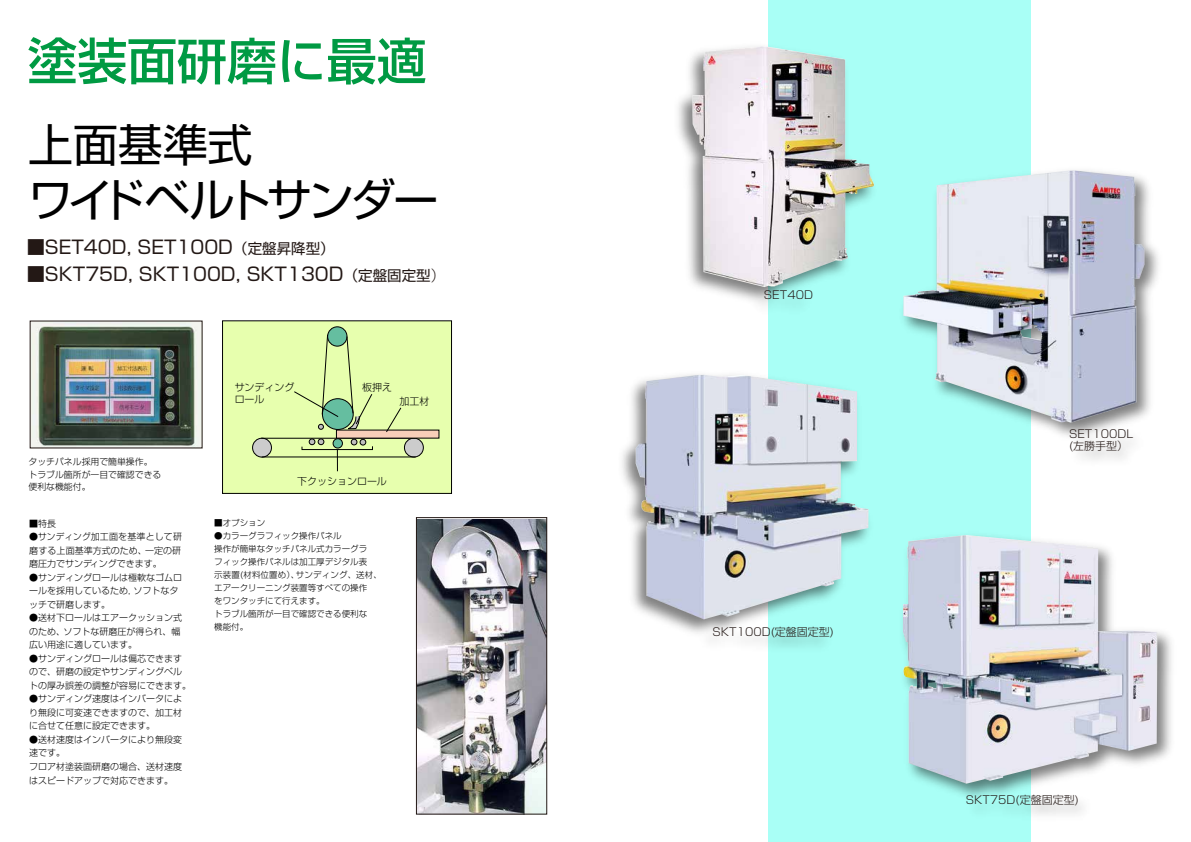
<style>
.page{position:relative;width:1191px;height:842px;background:#fff}
.page>*{position:absolute;margin:0;border:0;box-sizing:border-box;transform-origin:0 0}
.t1{font:500 50px "Shin Go Pro";letter-spacing:-.005em;color:#009a43}
.t2{font:45px/55.3px "Shin Go Pro";letter-spacing:-.065em;color:#000}
.t3{font:18.3px "Shin Go Pro";color:#231815}
.t4{font:300 11px/12px "Shin Go Pro";color:#231815}
.t5{font:300 10px/12px "Shin Go Pro";color:#000}
.t6{font:300 9px/13.5px "Shin Go Pro";color:#000}
.t7{font:300 8.9px/12.2px "Shin Go Pro";color:#000}
.t8{font:300 8.5px/13px "Shin Go Pro";color:#000}
.s1{font-size:14.5px}
.s2{font-weight:300;font-size:14.5px}
</style>
<div class="page">
<div style="left:768px;top:0;width:262px;height:842px;background:#a9fff6"></div>
<div style="left:222px;top:321px;width:229px;height:172px;background:#e7ffae"></div>
<div style="left:222px;top:320px;width:230px;height:174px;border:1px solid #000"></div>
<div style="left:328px;top:327px;width:19px;height:19px;background:#65bea0;border-radius:50%"></div>
<div style="left:327px;top:326px;width:20px;height:21px;border:1px solid #000;border-radius:50%"></div>
<div style="left:322px;top:399px;width:31px;height:30px;background:#65bea0;border-radius:50%"></div>
<div style="left:322px;top:398px;width:32px;height:32px;border:1px solid #000;border-radius:50%"></div>
<div style="left:404px;top:438px;width:19px;height:19px;background:#ccc;border-radius:50%"></div>
<div style="left:404px;top:438px;width:20px;height:19px;border:1px solid #000;border-radius:50%"></div>
<div style="left:252px;top:438px;width:19px;height:19px;background:#ccc;border-radius:50%"></div>
<div style="left:252px;top:438px;width:20px;height:20px;border:1px solid #000;border-radius:50%"></div>
<hr style="left:261px;top:438px;width:154px;height:1px;background:#000">
<hr style="left:262px;top:456px;width:154px;height:1px;background:#000">
<div style="left:332px;top:438px;width:11px;height:10px;border:1px solid #000;border-radius:50%"></div>
<div style="left:318px;top:438px;width:6px;height:7px;border:1px solid #000;border-radius:50%"></div>
<div style="left:309px;top:438px;width:6px;height:7px;border:1px solid #000;border-radius:50%"></div>
<div style="left:336px;top:430px;width:103px;height:9px;background:#f8ceb9;border:1px solid #000"></div>
<svg style="left:386px;top:407px;width:15px;height:25px"></svg>
<svg style="left:294px;top:334px;width:45px;height:83px"></svg>
<svg style="left:301px;top:439px;width:72px;height:32px"></svg>
<svg style="left:318px;top:424px;width:6px;height:6px"></svg>
<svg style="left:346px;top:335px;width:26px;height:95px"></svg>
<img style="left:32px;top:323px;width:168px;height:123px">
<img style="left:678px;top:58px;width:119px;height:247px">
<img style="left:692px;top:46px;width:182px;height:241px">
<img style="left:902px;top:506px;width:270px;height:322px">
<img style="left:903px;top:535px;width:254px;height:249px">
<img style="left:622px;top:374px;width:247px;height:273px">
<img style="left:635px;top:375px;width:233px;height:244px">
<img style="left:416px;top:519px;width:130px;height:296px">
<img style="left:1030px;top:151px;width:129px;height:323px">
<img style="left:903px;top:170px;width:241px;height:253px">
<div style="left:416px;top:517px;width:131px;height:297px;border:1px solid #231815"></div>
<h1 class="t1" style="left:27px;top:20px;width:400px">塗装面研磨に最適</h1>
<h2 class="t2" style="left:28px;top:112px;width:412px">上面基準式<br>ワイドベルトサンダー</h2>
<h3 class="t3" style="left:27px;top:232px;width:309px">■SET40D, SET100D<span class="s1">（定盤昇降型）</span></h3>
<h3 class="t3" style="left:27px;top:259px;width:420px">■SKT75D, SKT100D, SKT130D<span class="s1">（定盤固定型</span><span class="s2">）</span></h3>
<p class="t7" style="left:29px;top:455px;width:134px">タッチパネル採用で簡単操作。トラブル箇所が一目で確認できる便利な機能付。</p>
<p class="t6" style="left:29px;top:515px;width:28px">■特長</p>
<p class="t6" style="left:29px;top:529px;width:154px;text-align:justify">●サンディング加工面を基準として研磨する上面基準方式のため、一定の研磨圧力でサンディングできます。</p>
<p class="t6" style="left:29px;top:569px;width:155px">●サンディングロールは極軟なゴムロールを採用しているため, ソフトなタッチで研磨します。</p>
<p class="t6" style="left:29px;top:610px;width:155px">●送材下ロールはエアークッション式のため、ソフトな研磨圧が得られ、幅広い用途に適しています。</p>
<p class="t6" style="left:29px;top:650px;width:163px">●サンディングロールは偏芯できますので、研磨の設定やサンディングベルトの厚み誤差の調整が容易にできます。</p>
<p class="t6" style="left:29px;top:691px;width:154px;text-align:justify">●サンディング速度はインバータにより無段に可変速できますので、加工材に合せて任意に設定できます。</p>
<p class="t6" style="left:29px;top:731px;width:154px">●送材速度はインバータにより無段変速です。<br>フロア材塗装面研磨の場合、送材速度はスピードアップで対応できます。</p>
<p class="t5" style="left:235px;top:380px;width:61px">サンディングロール</p>
<p class="t5" style="left:362px;top:379px;width:31px">板押え</p>
<p class="t5" style="left:399px;top:394px;width:31px">加工材</p>
<p class="t5" style="left:297px;top:474px;width:91px">下クッションロール</p>
<p class="t8" style="left:214px;top:516px;width:52px">■オプション</p>
<p class="t8" style="left:214px;top:529px;width:169px">●カラーグラフィック操作パネル<br>操作が簡単なタッチパネル式カラーグラ<br>フィック操作パネルは加工厚デジタル表<br>示装置(材料位置め）、サンディング、送材、エアークリーニング装置等すべての操作<br>をワンタッチにて行えます。<br>トラブル箇所が一目で確認できる便利な<br>機能付。</p>
<p class="t4" style="left:764px;top:288px;width:51px">SET40D</p>
<p class="t4" style="left:712px;top:624px;width:123px">SKT100D(定盤固定型)</p>
<p class="t4" style="left:1069px;top:426px;width:66px">SET100DL (左勝手型）</p>
<p class="t4" style="left:965px;top:792px;width:115px">SKT75D(定盤固定型)</p>
</div>
